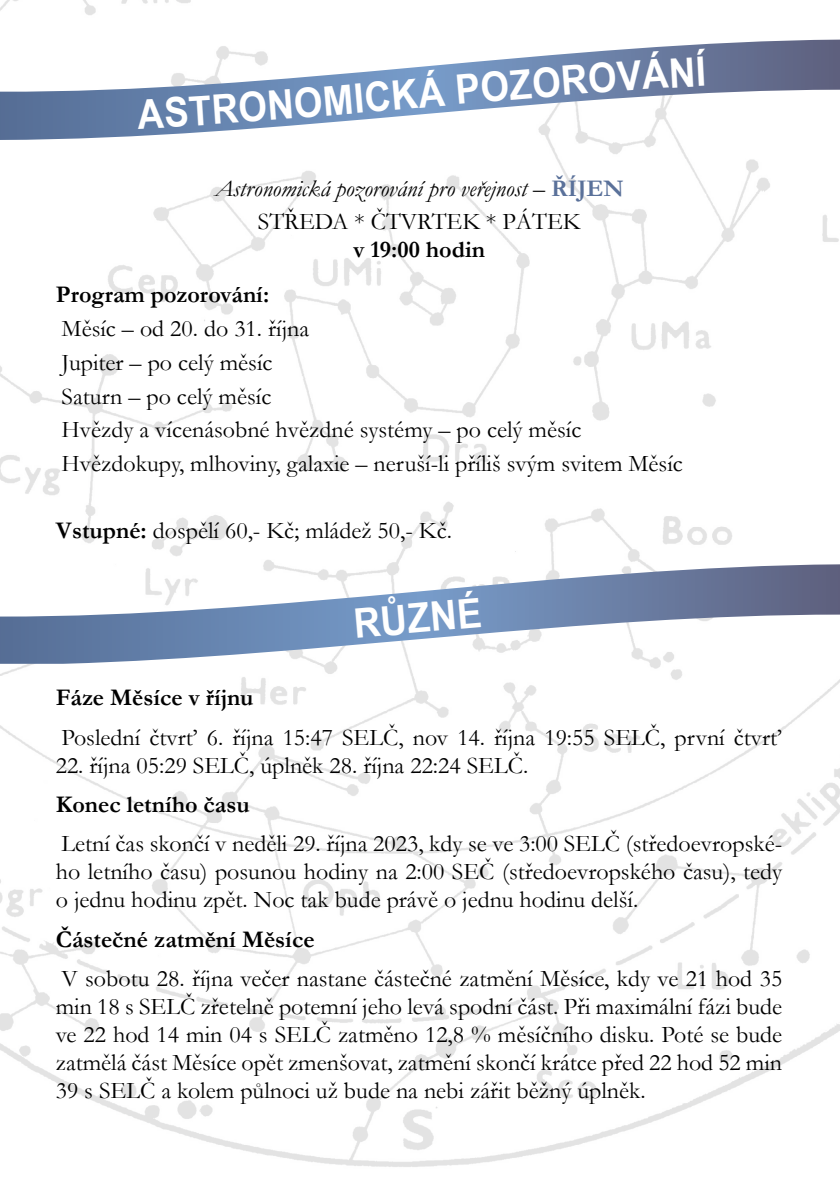
<style>
.page{position:relative;width:840px;height:1191px;background:#fff}
.page>*{position:absolute;margin:0;border:0;box-sizing:border-box;transform-origin:0 0}
.t1{font:700 40.8px "Arial Narrow";color:#fff;scale:1.1 1}
.t2{font:700 40.6px "Arial Narrow";color:#fff;scale:1.1 1}
.t3{font:24px/28px "Garamond";color:#000;text-align:justify}
.t4{font:700 24px "Garamond";color:#000}
.t5{font:italic 24px/33.6px "Garamond";color:#000;text-align:center}
.s1{font-style:normal}
.s2{font-weight:700;font-style:normal;color:#5a719a}
.s3{font-weight:700}
</style>
<div class="page">
<img style="left:0;top:0;width:838px;height:1167px">
<svg style="left:0;top:40px;width:839px;height:100px"></svg>
<svg style="left:0;top:564px;width:839px;height:100px"></svg>
<div style="left:137px;top:96px;width:51px;height:32px;background:#627fa9"></div>
<svg style="left:670px;top:49px;width:36px;height:38px"></svg>
<h2 class="t2" style="left:559px;top:50px;width:99px;rotate:-4deg">ROVÁ</h2>
<h2 class="t2" style="left:291px;top:74px;width:244px;rotate:-5deg">OMICKÁ POZO</h2>
<h2 class="t2" style="left:187px;top:81px;width:97px;rotate:-4deg">TRON</h2>
<p class="t5" style="left:214px;top:171px;width:410px">Astronomická pozorování pro veřejnost <span class="s1">–</span> <span class="s2">ŘÍJEN<br></span><span class="s1">STŘEDA * ČTVRTEK * PÁTEK</span></p>
<p class="t4" style="left:353px;top:233px;width:133px">v 19:00 hodin</p>
<p class="t4" style="left:56px;top:278px;width:215px">Program pozorování:</p>
<p class="t3" style="left:62px;top:311px;width:622px;line-height:33.6px;text-align:left">Měsíc – od 20. do 31. října<br>Jupiter – po celý měsíc<br>Saturn – po celý měsíc<br>Hvězdy a vícenásobné hvězdné systémy – po celý měsíc Hvězdokupy, mlhoviny, galaxie – neruší-li příliš svým svitem Měsíc</p>
<p class="t3" style="left:56px;top:516px;width:397px"><span class="s3">Vstupné:</span> dospělí 60,- Kč; mládež 50,- Kč.</p>
<h1 class="t1" style="left:351px;top:593px;width:118px;rotate:-5deg">RŮZNÉ</h1>
<p class="t4" style="left:56px;top:681px;width:199px">Fáze Měsíce v říjnu</p>
<p class="t3" style="left:61px;top:722px;width:721px">Poslední čtvrť 6. října 15:47 SELČ, nov 14. října 19:55 SELČ, první čtvrť</p>
<p class="t3" style="left:56px;top:750px;width:474px">22. října 05:29 SELČ, úplněk 28. října 22:24 SELČ.</p>
<p class="t4" style="left:56px;top:788px;width:195px">Konec letního času</p>
<p class="t3" style="left:56px;top:829px;width:727px">Letní čas skončí v neděli 29. října 2023, kdy se ve 3:00 SELČ (středoevropské&shy;ho letního času) posunou hodiny na 2:00 SEČ (středoevropského času), tedy o jednu hodinu zpět. Noc tak bude právě o jednu hodinu delší.</p>
<p class="t4" style="left:56px;top:923px;width:260px">Částečné zatmění Měsíce</p>
<p class="t3" style="left:56px;top:964px;width:727px">V sobotu 28. října večer nastane částečné zatmění Měsíce, kdy ve 21 hod 35 min 18 s SELČ zřetelně potemní jeho levá spodní část. Při maximální fázi bude ve 22 hod 14 min 04 s SELČ zatměno 12,8 % měsíčního disku. Poté se bude zatmělá část Měsíce opět zmenšovat, zatmění skončí krátce před 22 hod 52 min 39 s SELČ a kolem půlnoci už bude na nebi zářit běžný úplněk.</p>
</div>
